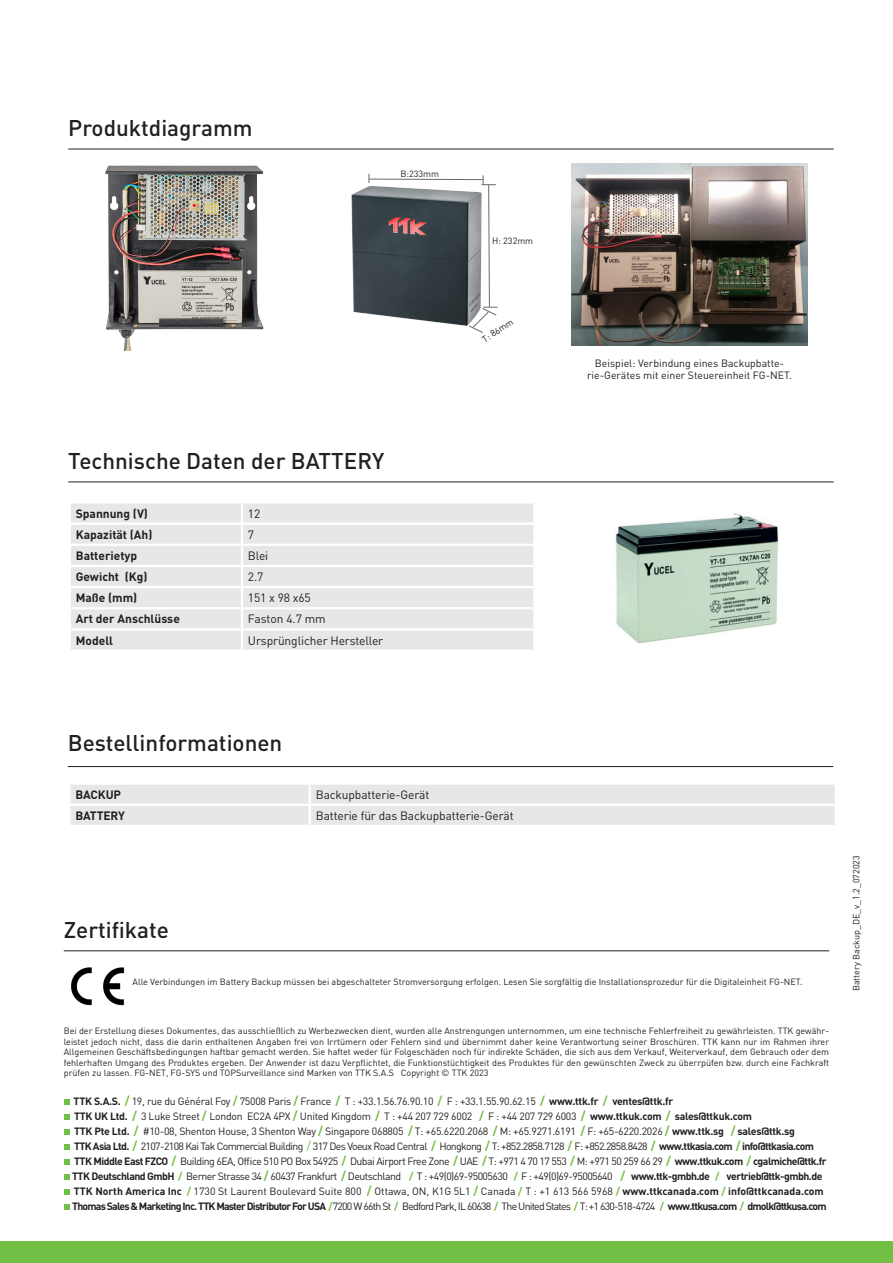
<style>
.page{position:relative;width:893px;height:1263px;background:#fff}
.page>*{position:absolute;margin:0;border:0;box-sizing:border-box;transform-origin:0 0}
.t1{font:500 22.5px "DINOT";color:#231f20}
.t2{font:12px "DINOT";letter-spacing:-.01em;color:#231f20}
.t3{font:700 12px "DINOT";color:#231f20}
.t4{font:10.5px "DINOT";letter-spacing:-.025em;color:#231f20}
.t5{font:10.5px "DINOT";letter-spacing:-.05em;color:#231f20}
.t6{font:10.5px/12.6px "DINOT";color:#231f20;text-align:center}
.t7{font:700 10.5px "DINOT";letter-spacing:-.075em;color:#231f20}
.t8{font:10.5px "DINOT";letter-spacing:-.06em;color:#231f20}
.t9{font:9px/10.5px "DINOT";color:#231f20;text-align:justify}
.s1{font-weight:700}
.s2{font-weight:700;font-size:12px;color:#71bf44}
.s3{font-size:12px;color:#71bf44}
.s4{font-weight:700;color:#71bf44}
.s5{color:#71bf44}
.s6{font-weight:400}
</style>
<div class="page">
<img style="left:351px;top:186px;width:18px;height:128px">
<div style="left:0;top:1242px;width:893px;height:21px;background:#71bf44"></div>
<hr style="left:68px;top:149px;width:766px;height:1px;background:#231f20">
<hr style="left:64px;top:950px;width:765px;height:1px;background:#231f20">
<hr style="left:68px;top:766px;width:765px;height:1px;background:#231f20">
<div style="left:70px;top:785px;width:765px;height:40px;background:#e6e7e9"></div>
<img style="left:71px;top:967px;width:54px;height:39px">
<img style="left:105px;top:165px;width:159px;height:185px">
<img style="left:571px;top:163px;width:237px;height:182px">
<hr style="left:68px;top:482px;width:766px;height:1px;background:#231f20">
<div style="left:71px;top:503px;width:462px;height:146px;background:#e6e7e9"></div>
<svg style="left:241px;top:503px;width:2px;height:19px"></svg>
<hr style="left:69px;top:522px;width:172px;height:3px;background:#fff">
<hr style="left:69px;top:544px;width:172px;height:2px;background:#fff">
<hr style="left:243px;top:544px;width:290px;height:2px;background:#fff">
<hr style="left:69px;top:565px;width:172px;height:2px;background:#fff">
<hr style="left:243px;top:565px;width:290px;height:2px;background:#fff">
<hr style="left:69px;top:586px;width:172px;height:2px;background:#fff">
<hr style="left:243px;top:586px;width:290px;height:2px;background:#fff">
<hr style="left:69px;top:607px;width:172px;height:2px;background:#fff">
<hr style="left:243px;top:607px;width:290px;height:2px;background:#fff">
<hr style="left:69px;top:628px;width:172px;height:2px;background:#fff">
<hr style="left:243px;top:628px;width:290px;height:2px;background:#fff">
<hr style="left:241px;top:522px;width:295px;height:3px;background:#fff">
<hr style="left:241px;top:525px;width:2px;height:20px;background:#fff">
<hr style="left:241px;top:545px;width:2px;height:21px;background:#fff">
<hr style="left:241px;top:566px;width:2px;height:21px;background:#fff">
<hr style="left:241px;top:587px;width:2px;height:21px;background:#fff">
<hr style="left:241px;top:608px;width:2px;height:21px;background:#fff">
<hr style="left:241px;top:629px;width:2px;height:20px;background:#fff">
<img style="left:615px;top:513px;width:164px;height:131px">
<svg style="left:369px;top:174px;width:129px;height:159px"></svg>
<svg style="left:64px;top:1099px;width:5px;height:6px"></svg>
<svg style="left:64px;top:1114px;width:5px;height:6px"></svg>
<svg style="left:64px;top:1129px;width:5px;height:6px"></svg>
<svg style="left:64px;top:1144px;width:5px;height:6px"></svg>
<svg style="left:64px;top:1159px;width:5px;height:6px"></svg>
<svg style="left:64px;top:1174px;width:5px;height:6px"></svg>
<svg style="left:64px;top:1189px;width:5px;height:6px"></svg>
<svg style="left:64px;top:1204px;width:5px;height:6px"></svg>
<p class="t1" style="left:68px;top:113px;width:186px">Produktdiagramm</p>
<p class="t9" style="left:400px;top:168px;width:40px">B:233mm</p>
<p class="t9" style="left:492px;top:235px;width:43px">H: 232mm</p>
<p class="t9" style="left:480px;top:335px;width:37px;rotate:-34deg">T: 86mm</p>
<p class="t1" style="left:68px;top:446px;width:318px">Technische Daten der BATTERY</p>
<p class="t3" style="left:76px;top:505px;width:74px">Spannung (V)</p>
<p class="t2" style="left:248px;top:505px;width:14px">12</p>
<p class="t3" style="left:76px;top:526px;width:78px">Kapazität (Ah)</p>
<p class="t2" style="left:248px;top:526px;width:8px">7</p>
<p class="t3" style="left:76px;top:547px;width:63px">Batterietyp</p>
<p class="t2" style="left:248px;top:547px;width:22px">Blei</p>
<p class="t3" style="left:76px;top:569px;width:73px">Gewicht (Kg)</p>
<p class="t2" style="left:248px;top:569px;width:17px">2.7</p>
<p class="t3" style="left:76px;top:590px;width:63px">Maße (mm)</p>
<p class="t2" style="left:248px;top:590px;width:64px">151 x 98 x65</p>
<p class="t3" style="left:76px;top:611px;width:106px">Art der Anschlüsse</p>
<p class="t2" style="left:248px;top:611px;width:79px">Faston 4.7 mm</p>
<p class="t3" style="left:76px;top:632px;width:39px">Modell</p>
<p class="t2" style="left:248px;top:632px;width:137px">Ursprünglicher Hersteller</p>
<p class="t6" style="left:587px;top:356px;width:206px">Beispiel: Verbindung eines Backupbatte&shy;rie-Gerätes mit einer Steuereinheit FG-NET.</p>
<p class="t1" style="left:68px;top:727px;width:216px">Bestellinformationen</p>
<p class="t3" style="left:75px;top:786px;width:47px">BACKUP</p>
<p class="t2" style="left:316px;top:786px;width:115px">Backupbatterie-Gerät</p>
<p class="t3" style="left:75px;top:807px;width:51px">BATTERY</p>
<p class="t2" style="left:316px;top:807px;width:199px">Batterie für das Backupbatterie-Gerät</p>
<p class="t1" style="left:64px;top:915px;width:107px">Zertifikate</p>
<p class="t9" style="left:133px;top:976px;width:671px">Alle Verbindungen im Battery Backup müssen bei abgeschalteter Stromversorgung erfolgen. Lesen Sie sorgfältig die Installationsprozedur für die Digitaleinheit FG-NET.</p>
<p class="t9" style="left:64px;top:1025px;width:767px">Bei der Erstellung dieses Dokumentes, das ausschließlich zu Werbezwecken dient, wurden alle Anstrengungen unternommen, um eine technische Fehlerfreiheit zu gewährleisten. TTK gewähr&shy;leistet jedoch nicht, dass die darin enthaltenen Angaben frei von Irrtümern oder Fehlern sind und übernimmt daher keine Verantwortung seiner Broschüren. TTK kann nur im Rahmen ihrer Allgemeinen Geschäftsbedingungen haftbar gemacht werden. Sie haftet weder für Folgeschäden noch für indirekte Schäden, die sich aus dem Verkauf, Weiterverkauf, dem Gebrauch oder dem fehlerhaften Umgang des Produktes ergeben. Der Anwender ist dazu Verpflichtet, die Funktionstüchtigkeit des Produktes für den gewünschten Zweck zu überrpüfen bzw. durch eine Fachkraft prüfen zu lassen. FG-NET, FG-SYS und TOPSurveillance sind Marken von TTK S.A.S Copyright © TTK 2023</p>
<p class="t4" style="left:74px;top:1094px;width:601px"><span class="s1">TTK S.A.S.</span> <span class="s2">/</span> 19, rue du Général Foy <span class="s2">/</span> 75008 Paris <span class="s2">/</span> France <span class="s2">/</span> T : +33.1.56.76.90.10 <span class="s2">/</span> F : +33.1.55.90.62.15 <span class="s2">/</span> <span class="s1">www.ttk.fr</span> <span class="s2">/</span> <span class="s1">ventes@ttk.fr</span></p>
<p class="t4" style="left:74px;top:1109px;width:679px"><span class="s1">TTK UK Ltd.</span> <span class="s2">/</span> 3 Luke Street <span class="s2">/</span> London EC2A 4PX <span class="s2">/</span> United Kingdom <span class="s2">/</span> T : +44 207 729 6002 <span class="s2">/</span> F : +44 207 729 6003 <span class="s2">/</span> <span class="s1">www.ttkuk.com</span> <span class="s2">/</span> <span class="s1">sales@ttkuk.com</span></p>
<p class="t4" style="left:74px;top:1124px;width:722px"><span class="s1">TTK Pte Ltd.</span> <span class="s2">/</span> #10-08, Shenton House, 3 Shenton Way <span class="s2">/</span> Singapore 068805 <span class="s2">/</span> T: +65.6220.2068 <span class="s2">/</span> M: +65.9271.6191 <span class="s2">/</span> F: +65-6220.2026 <span class="s2">/</span> <span class="s1">www.ttk.sg</span> <span class="s2">/</span> <span class="s1">sales@ttk.sg</span></p>
<p class="t8" style="left:74px;top:1139px;width:741px"><span class="s1">TTK Asia Ltd.</span> <span class="s2">/</span> 2107-2108 Kai Tak Commercial Building <span class="s3">/</span> 317 Des Voeux Road Central <span class="s2">/</span> Hongkong <span class="s2">/</span> T: +852.2858.7128 <span class="s2">/</span> F: +852.2858.8428 <span class="s2">/</span> <span class="s1">www.ttkasia.com</span> <span class="s2">/</span> <span class="s1">info@ttkasia.com</span></p>
<p class="t5" style="left:74px;top:1154px;width:754px"><span class="s1">TTK Middle East FZCO</span> <span class="s2">/</span> Building 6EA, Office 510 PO Box 54925 <span class="s2">/</span> Dubai Airport Free Zone <span class="s2">/</span> UAE <span class="s2">/</span> T: +971 4 70 17 553 <span class="s2">/</span> M: +971 50 259 66 29 <span class="s2">/</span> <span class="s1">www.ttkuk.com</span> <span class="s2">/</span> <span class="s1">cgalmiche@ttk.fr</span></p>
<p class="t5" style="left:72px;top:1169px;width:752px"><span class="s1">TTK Deutschland GmbH</span> <span class="s4">/</span> Berner Strasse 34 <span class="s2">/</span> 60437 Frankfurt <span class="s2">/</span> Deutschland <span class="s4">/</span> T : +49(0)69-95005630 <span class="s4">/</span> F : +49(0)69-95005640 <span class="s2">/</span> <span class="s1">www.ttk-gmbh.de</span> <span class="s4">/</span> <span class="s1">vertrieb@ttk-gmbh.de</span></p>
<p class="t6" style="left:74px;top:1184px;width:751px"><span class="s1">TTK North America Inc</span> <span class="s4">/</span> 1730 St Laurent Boulevard Suite 800 <span class="s2">/</span> Ottawa, ON, K1G 5L1 <span class="s2">/</span> Canada <span class="s4">/</span> T : +1 613 566 5968 <span class="s4">/</span> <span class="s1">www.ttkcanada.com</span> <span class="s4">/</span> <span class="s1">info@ttkcanada.com</span></p>
<p class="t7" style="left:72px;top:1199px;width:756px">Thomas Sales &amp; Marketing Inc. TTK Master Distributor For USA <span class="s5">/</span><span class="s6">7200 W 66th St</span> <span class="s5">/</span> <span class="s6">Bedford Park, IL 60638</span> <span class="s5">/</span> <span class="s6">The United States</span> <span class="s5">/</span> <span class="s6">T: +1 630-518-4724</span> <span class="s5">/</span> www.ttkusa.com <span class="s5">/</span> dmolk@ttkusa.com</p>
<p class="t9" style="left:851px;top:991px;width:138px;rotate:-90deg">Battery Backup_DE_v_1.2_072023</p>
</div>
